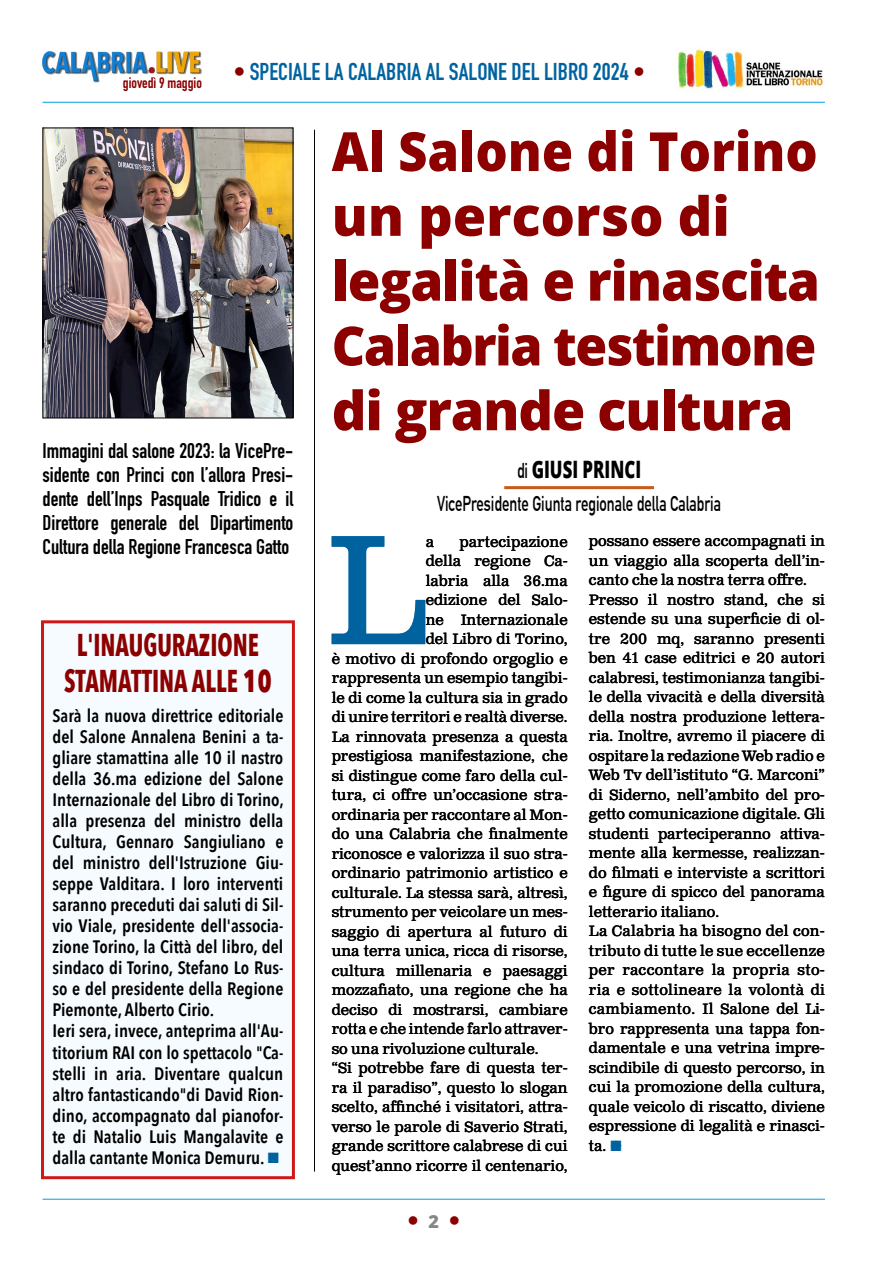
<style>
.page{position:relative;width:893px;height:1263px;background:#fff}
.page>*{position:absolute;margin:0;border:0;box-sizing:border-box;transform-origin:0 0}
.t1{font:155.7px "Clarendon Text Pro";color:#0063a0}
.t2{font:800 54px/64.8px "Open Sans";letter-spacing:-.02em;color:#8c0000;scale:.94 1}
.t3{font:700 31.5px/36px "Avenir Next Condensed";color:#8c0000;text-align:center;scale:.79 1}
.t4{font:700 24px "DIN Condensed";color:#0063a0}
.t5{font:800 24px "Open Sans";color:#000;scale:.7 1}
.t6{font:700 24px "DIN Condensed";color:#8c0000}
.t7{font:700 21px/24px "DIN Condensed";color:#000;text-align:justify}
.t8{font:700 21px "DIN Alternate";color:#000;scale:.7 1}
.t9{font:600 18px/21px "Avenir Next Condensed";color:#000}
.t10{font:15px/19.5px "Clarendon Text Pro";color:#000}
.t11{font:700 15px "DIN Condensed";color:#8c0000}
.s1{color:#8c0000}
.s2{font-family:"Helvetica Neue";font-stretch:condensed;color:#8c0000}
.s3{font-size:38.25px}
.s4{color:#0063a0}
.s5{font-family:"DIN Alternate";font-weight:700;font-size:21px}
.s6{font-family:"Open Sans";font-weight:800;font-size:18px;color:#878787}
</style>
<div class="page">
<img style="left:677px;top:49px;width:146px;height:43px">
<hr style="left:43px;top:102px;width:782px;height:1px;background:#009fe3">
<img style="left:43px;top:51px;width:159px;height:32px">
<hr style="left:43px;top:1199px;width:782px;height:1px;background:#009fe3">
<div style="left:104px;top:76px;width:98px;height:21px;background:#fff"></div>
<img style="left:45px;top:130px;width:246px;height:286px">
<div style="left:43px;top:128px;width:250px;height:290px;border:1px solid #000"></div>
<hr style="left:314px;top:130px;width:1px;height:1041px;background:#000">
<hr style="left:504px;top:486px;width:150px;height:3px;background:#c85a19">
<div style="left:43px;top:622px;width:250px;height:556px;background:#f5fbfe"></div>
<div style="left:41px;top:620px;width:254px;height:559px;border:3px solid #cd1719"></div>
<p class="t11" style="left:123px;top:72px;width:81px">giovedì 9 maggio</p>
<h3 class="t4" style="left:233px;top:55px;width:413px"><span class="s1">•</span> SPECIALE LA CALABRIA AL SALONE DEL LIBRO 2024 <span class="s2">•</span></h3>
<h3 class="t7" style="left:43px;top:439px;width:252px">Immagini dal salone 2023: la VicePre&shy;sidente con Princi con l’allora Presi&shy;dente dell’Inps Pasquale Tridico e il Direttore generale del Dipartimento Cultura della Regione Francesca Gatto</h3>
<h3 class="t3" style="left:64px;top:627px;width:265px">L'INAUGURAZIONE<br>STAMATTINA ALLE <span class="s3">10</span></h3>
<p class="t9" style="left:53px;top:705px;width:233px">Sarà la nuova direttrice editoriale del Salone Annalena Benini a ta&shy;gliare stamattina alle 10 il nastro della 36.ma edizione del Salone Internazionale del Libro di Torino, alla presenza del ministro della Cultura, Gennaro Sangiuliano e del ministro dell'Istruzione Giu&shy;seppe Valditara. I loro interventi saranno preceduti dai saluti di Sil&shy;vio Viale, presidente dell'associa&shy;zione Torino, la Città del libro, del sindaco di Torino, Stefano Lo Rus&shy;so e del presidente della Regione Piemonte, Alberto Cirio.<br>Ieri sera, invece, anteprima all'Au&shy;titorium RAI con lo spettacolo "Ca&shy;stelli in aria. Diventare qualcun altro fantasticando"di David Rion&shy;dino, accompagnato dal pianofor&shy;te di Natalio Luis Mangalavite e dalla cantante Monica Demuru. <span class="s4">■</span></p>
<h2 class="t2" style="left:332px;top:116px;width:521px">Al Salone di Torino un percorso di legalità e rinascita<br>Calabria testimone di grande cultura</h2>
<h3 class="t5" style="left:517px;top:451px;width:179px"><span class="s5">di</span> GIUSI PRINCI</h3>
<h3 class="t8" style="left:437px;top:487px;width:407px">VicePresidente Giunta regionale della Calabria</h3>
<h1 class="t1" style="left:326px;top:496px;width:102px">L</h1>
<p class="t10" style="left:426px;top:532px;width:10px">a</p>
<p class="t10" style="left:460px;top:532px;width:110px">partecipazione</p>
<p class="t10" style="left:426px;top:552px;width:143px">della regione Ca-</p>
<p class="t10" style="left:426px;top:571px;width:143px">labria alla 36.ma</p>
<p class="t10" style="left:426px;top:591px;width:143px">edizione del Salo-</p>
<p class="t10" style="left:426px;top:610px;width:143px">ne Internazionale</p>
<p class="t10" style="left:426px;top:630px;width:143px">del Libro di Torino,</p>
<p class="t10" style="left:332px;top:649px;width:237px">è motivo di profondo orgoglio e</p>
<p class="t10" style="left:332px;top:669px;width:237px">rappresenta un esempio tangibi-</p>
<p class="t10" style="left:332px;top:688px;width:237px">le di come la cultura sia in grado</p>
<p class="t10" style="left:332px;top:708px;width:237px">di unire territori e realtà diverse.</p>
<p class="t10" style="left:332px;top:727px;width:237px">La rinnovata presenza a questa</p>
<p class="t10" style="left:332px;top:747px;width:237px">prestigiosa manifestazione, che</p>
<p class="t10" style="left:332px;top:766px;width:237px">si distingue come faro della cul-</p>
<p class="t10" style="left:332px;top:786px;width:237px">tura, ci offre un’occasione stra-</p>
<p class="t10" style="left:332px;top:805px;width:237px">ordinaria per raccontare al Mon-</p>
<p class="t10" style="left:332px;top:825px;width:237px">do una Calabria che finalmente</p>
<p class="t10" style="left:332px;top:844px;width:237px">riconosce e valorizza il suo stra-</p>
<p class="t10" style="left:332px;top:864px;width:237px">ordinario patrimonio artistico e</p>
<p class="t10" style="left:332px;top:883px;width:237px">culturale. La stessa sarà, altresì,</p>
<p class="t10" style="left:332px;top:903px;width:237px">strumento per veicolare un mes-</p>
<p class="t10" style="left:332px;top:922px;width:237px">saggio di apertura al futuro di</p>
<p class="t10" style="left:332px;top:942px;width:237px">una terra unica, ricca di risorse,</p>
<p class="t10" style="left:332px;top:961px;width:237px">cultura millenaria e paesaggi</p>
<p class="t10" style="left:332px;top:981px;width:237px">mozzafiato, una regione che ha</p>
<p class="t10" style="left:332px;top:1000px;width:237px">deciso di mostrarsi, cambiare</p>
<p class="t10" style="left:332px;top:1020px;width:237px">rotta e che intende farlo attraver-</p>
<p class="t10" style="left:332px;top:1039px;width:208px">so una rivoluzione culturale.</p>
<p class="t10" style="left:332px;top:1059px;width:237px">“Si potrebbe fare di questa ter-</p>
<p class="t10" style="left:332px;top:1078px;width:237px">ra il paradiso”, questo lo slogan</p>
<p class="t10" style="left:332px;top:1098px;width:237px">scelto, affinché i visitatori, attra-</p>
<p class="t10" style="left:332px;top:1117px;width:237px">verso le parole di Saverio Strati,</p>
<p class="t10" style="left:332px;top:1137px;width:237px">grande scrittore calabrese di cui</p>
<p class="t10" style="left:332px;top:1156px;width:237px">quest’anno ricorre il centenario,</p>
<p class="t10" style="left:391px;top:1098px;width:17px">f</p>
<h3 class="t6" style="left:407px;top:1205px;width:55px">• <span class="s6">2</span> •</h3>
<p class="t10" style="left:589px;top:532px;width:238px">possano essere accompagnati in un viaggio alla scoperta dell’in&shy;canto che la nostra terra offre.<br>Presso il nostro stand, che si estende su una superficie di ol&shy;tre 200 mq, saranno presenti ben 41 case editrici e 20 autori calabresi, testimonianza tangibi&shy;le della vivacità e della diversità della nostra produzione lettera&shy;ria. Inoltre, avremo il piacere di ospitare la redazione Web radio e<br>Web Tv dell’istituto “G. Marconi” di Siderno, nell’ambito del pro&shy;getto comunicazione digitale. Gli studenti parteciperanno attiva&shy;mente alla kermesse, realizzan&shy;do filmati e interviste a scrittori e figure di spicco del panorama letterario italiano.<br>La Calabria ha bisogno del con&shy;tributo di tutte le sue eccellenze per raccontare la propria sto&shy;ria e sottolineare la volontà di cambiamento. Il Salone del Li&shy;bro rappresenta una tappa fon&shy;damentale e una vetrina impre&shy;scindibile di questo percorso, in cui la promozione della cultura, quale veicolo di riscatto, diviene espressione di legalità e rinasci&shy;ta. <span class="s4">■</span></p>
</div>
